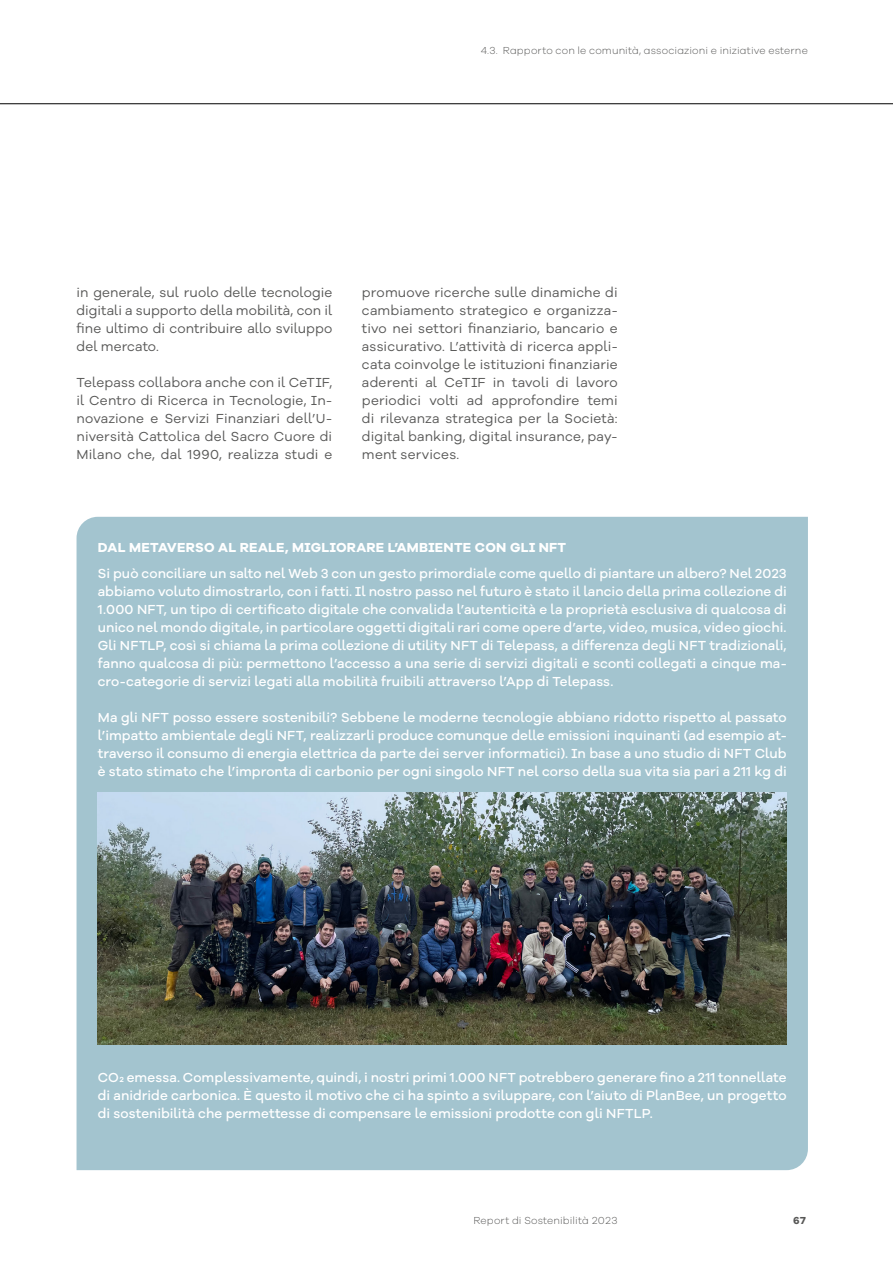
<style>
.page{position:relative;width:893px;height:1263px;background:#fff}
.page>*{position:absolute;margin:0;border:0;box-sizing:border-box;transform-origin:0 0}
.t1{font:500 13.5px/18px "Galano Grotesque Alt";letter-spacing:.005em;color:#fff;text-align:justify}
.t2{font:13.5px/18px "Galano Grotesque Alt";letter-spacing:.01em;color:#575756;text-align:justify}
.t3{font:700 13.5px "Galano Grotesque Alt";letter-spacing:.02em;color:#fff}
.t4{font:300 10.5px "Galano Grotesque";letter-spacing:.01em;color:#575756}
.t5{font:700 10.5px "Galano Grotesque";color:#575756}
</style>
<div class="page">
<hr style="left:0;top:103px;width:893px;height:1px;background:#000">
<div style="left:77px;top:517px;width:731px;height:653px;background:#a3c4cf"></div>
<img style="left:98px;top:792px;width:689px;height:252px">
<p class="t4" style="left:481px;top:44px;width:329px">4.3. Rapporto con le comunità, associazioni e iniziative esterne</p>
<p class="t2" style="left:77px;top:283px;width:257px">in generale, sul ruolo delle tecnologie digitali a supporto della mobilità, con il fine ultimo di contribuire allo sviluppo del mercato.</p>
<p class="t2" style="left:77px;top:373px;width:257px">Telepass collabora anche con il CeTIF, il Centro di Ricerca in Tecnologie, In&shy;novazione e Servizi Finanziari dell’U&shy;niversità Cattolica del Sacro Cuore di Milano che, dal 1990, realizza studi e</p>
<p class="t2" style="left:362px;top:283px;width:257px">promuove ricerche sulle dinamiche di cambiamento strategico e organizza&shy;tivo nei settori finanziario, bancario e assicurativo. L’attività di ricerca appli&shy;cata coinvolge le istituzioni finanziarie aderenti al CeTIF in tavoli di lavoro periodici volti ad approfondire temi di rilevanza strategica per la Società: digital banking, digital insurance, pay&shy;ment services.</p>
<p class="t3" style="left:98px;top:538px;width:470px">DAL METAVERSO AL REALE, MIGLIORARE L’AMBIENTE CON GLI NFT</p>
<p class="t1" style="left:98px;top:564px;width:690px">Si può conciliare un salto nel Web 3 con un gesto primordiale come quello di piantare un albero? Nel 2023 abbiamo voluto dimostrarlo, con i fatti. Il nostro passo nel futuro è stato il lancio della prima collezione di 1.000 NFT, un tipo di certificato digitale che convalida l’autenticità e la proprietà esclusiva di qualcosa di unico nel mondo digitale, in particolare oggetti digitali rari come opere d’arte, video, musica, video giochi.<br>Gli NFTLP, così si chiama la prima collezione di utility NFT di Telepass, a differenza degli NFT tradizionali, fanno qualcosa di più: permettono l’accesso a una serie di servizi digitali e sconti collegati a cinque ma&shy;cro-categorie di servizi legati alla mobilità fruibili attraverso l’App di Telepass.</p>
<p class="t1" style="left:98px;top:708px;width:690px">Ma gli NFT posso essere sostenibili? Sebbene le moderne tecnologie abbiano ridotto rispetto al passato l’impatto ambientale degli NFT, realizzarli produce comunque delle emissioni inquinanti (ad esempio at&shy;traverso il consumo di energia elettrica da parte dei server informatici). In base a uno studio di NFT Club è stato stimato che l’impronta di carbonio per ogni singolo NFT nel corso della sua vita sia pari a 211 kg di</p>
<p class="t1" style="left:98px;top:1068px;width:690px">CO2 emessa. Complessivamente, quindi, i nostri primi 1.000 NFT potrebbero generare fino a 211 tonnellate di anidride carbonica. È questo il motivo che ci ha spinto a sviluppare, con l’aiuto di PlanBee, un progetto di sostenibilità che permettesse di compensare le emissioni prodotte con gli NFTLP.</p>
<p class="t4" style="left:473px;top:1214px;width:146px">Report di Sostenibilità 2023</p>
<p class="t5" style="left:793px;top:1214px;width:14px">67</p>
</div>
